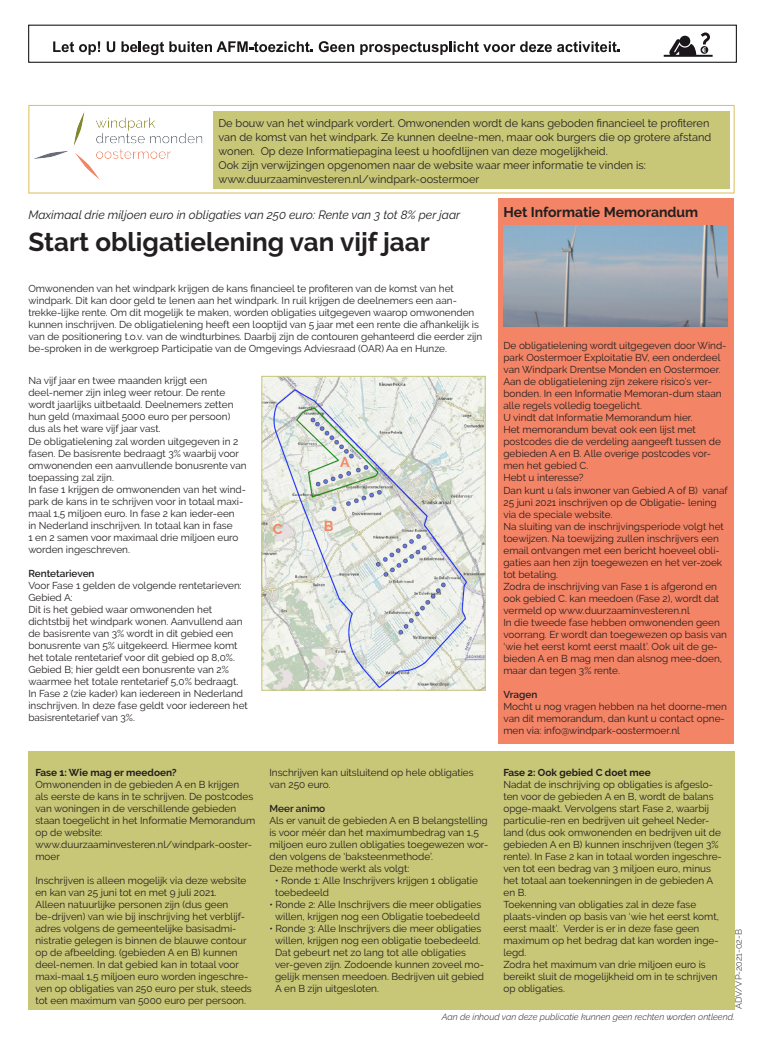
<style>
.page{position:relative;width:763px;height:1038px;background:#fff}
.page>*{position:absolute;margin:0;border:0;box-sizing:border-box;transform-origin:0 0}
.t1{font:700 26px "Raleway";color:#231f20}
.t2{font:700 14.3px "Raleway";color:#f58665}
.t3{font:700 14px "Raleway";color:#231f20}
.t4{font:italic 12px "Raleway";color:#231f20}
.t5{font:11px/14px "Raleway";color:#231f20}
.t6{font:10px/12px "Raleway";color:#231f20}
.t7{font:700 10px "Raleway";color:#231f20}
.t8{font:italic 300 9px "Raleway";color:#231f20}
.t9{font:300 9px "Raleway";color:#231f20}
.s1{font-weight:600}
</style>
<div class="page">
<img style="left:34px;top:111px;width:169px;height:68px">
<div style="left:28px;top:105px;width:706px;height:88px;border:1px solid #dcbf59"></div>
<div style="left:213px;top:111px;width:516px;height:77px;background:#c8c677"></div>
<div style="left:497px;top:198px;width:236px;height:546px;background:#f48466"></div>
<div style="left:28px;top:751px;width:706px;height:259px;background:#c8c677"></div>
<img style="left:503px;top:225px;width:224px;height:101px">
<img style="left:263px;top:378px;width:220px;height:310px">
<div style="left:261px;top:376px;width:224px;height:314px;border:1px solid #c8c677"></div>
<svg style="left:53px;top:41px;width:47px;height:14px"></svg>
<svg style="left:107px;top:41px;width:8px;height:11px"></svg>
<svg style="left:121px;top:41px;width:192px;height:14px"></svg>
<svg style="left:319px;top:41px;width:35px;height:11px"></svg>
<svg style="left:360px;top:41px;width:260px;height:14px"></svg>
<svg style="left:663px;top:32px;width:49px;height:25px"></svg>
<p class="t5" style="left:218px;top:116px;width:494px">De bouw van het windpark vordert. Omwonenden wordt de kans geboden financieel te profiteren van de komst van het windpark. Ze kunnen deelne-men, maar ook burgers die op grotere afstand wonen. Op deze Informatiepagina leest u hoofdlijnen van deze mogelijkheid.</p>
<p class="t5" style="left:218px;top:158px;width:429px">Ook zijn verwijzingen opgenomen naar de website waar meer informatie te vinden is: www.duurzaaminvesteren.nl/windpark-oostermoer</p>
<p class="t4" style="left:28px;top:207px;width:433px">Maximaal drie miljoen euro in obligaties van 250 euro: Rente van 3 tot 8% per jaar</p>
<p class="t1" style="left:28px;top:227px;width:403px">Start obligatielening van vijf jaar</p>
<p class="t6" style="left:28px;top:282px;width:455px">Omwonenden van het windpark krijgen de kans financieel te profiteren van de komst van het windpark. Dit kan door geld te lenen aan het windpark. In ruil krijgen de deelnemers een aan&shy;trekke-lijke rente. Om dit mogelijk te maken, worden obligaties uitgegeven waarop omwonenden kunnen inschrijven. De obligatielening heeft een looptijd van 5 jaar met een rente die afhankelijk is van de positionering t.o.v. van de windturbines. Daarbij zijn de contouren gehanteerd die eerder zijn be-sproken in de werkgroep Participatie van de Omgevings Adviesraad (OAR) Aa en Hunze.</p>
<p class="t6" style="left:28px;top:375px;width:220px">Na vijf jaar en twee maanden krijgt een deel-nemer zijn inleg weer retour. De rente wordt jaarlijks uitbetaald. Deelnemers zetten hun geld (maximaal 5000 euro per persoon) dus als het ware vijf jaar vast.<br>De obligatielening zal worden uitgegeven in 2 fasen. De basisrente bedraagt 3% waarbij voor omwonenden een aanvullende bonusrente van toepassing zal zijn.<br>In fase 1 krijgen de omwonenden van het wind&shy;park de kans in te schrijven voor in totaal maxi&shy;maal 1,5 miljoen euro. In fase 2 kan ieder-een<br>in Nederland inschrijven. In totaal kan in fase<br>1 en 2 samen voor maximaal drie miljoen euro worden ingeschreven.</p>
<p class="t6" style="left:28px;top:567px;width:216px"><span class="s1">Rentetarieven<br></span>Voor Fase 1 gelden de volgende rentetarieven:<br>Gebied A:<br>Dit is het gebied waar omwonenden het dichtstbij het windpark wonen. Aanvullend aan de basisrente van 3% wordt in dit gebied een bonusrente van 5% uitgekeerd. Hiermee komt het totale rentetarief voor dit gebied op 8,0%.<br>Gebied B; hier geldt een bonusrente van 2% waarmee het totale rentetarief 5,0% bedraagt.</p>
<p class="t6" style="left:28px;top:687px;width:221px">In Fase 2 (zie kader) kan iedereen in Nederland inschrijven. In deze fase geldt voor iedereen het basisrentetarief van 3%.</p>
<p class="t2" style="left:340px;top:454px;width:11px">A</p>
<p class="t2" style="left:273px;top:520px;width:11px">C</p>
<p class="t2" style="left:323px;top:517px;width:11px">B</p>
<p class="t7" style="left:35px;top:766px;width:143px">Fase 1: Wie mag er meedoen?</p>
<p class="t6" style="left:35px;top:778px;width:221px">Omwonenden in de gebieden A en B krijgen<br>als eerste de kans in te schrijven. De postcodes van woningen in de verschillende gebieden staan toegelicht in het Informatie Memorandum op de website: www.duurzaaminvesteren.nl/windpark-ooster&shy;moer</p>
<p class="t6" style="left:35px;top:874px;width:218px">Inschrijven is alleen mogelijk via deze website en kan van 25 juni tot en met 9 juli 2021.<br>Alleen natuurlijke personen zijn (dus geen be-drijven) van wie bij inschrijving het verblijf&shy;adres volgens de gemeentelijke basisadmi&shy;nistratie gelegen is binnen de blauwe contour op de afbeelding. (gebieden A en B) kunnen deel-nemen. In dat gebied kan in totaal voor maxi-maal 1,5 miljoen euro worden ingeschre&shy;ven op obligaties van 250 euro per stuk, steeds tot een maximum van 5000 euro per persoon.</p>
<p class="t6" style="left:269px;top:766px;width:206px">Inschrijven kan uitsluitend op hele obligaties van 250 euro.</p>
<p class="t6" style="left:269px;top:802px;width:220px"><span class="s1">Meer animo<br></span>Als er vanuit de gebieden A en B belangstelling is voor méér dan het maximumbedrag van 1,5 miljoen euro zullen obligaties toegewezen wor&shy;den volgens de ‘baksteenmethode’.</p>
<p class="t6" style="left:269px;top:862px;width:141px">Deze methode werkt als volgt:</p>
<p class="t6" style="left:275px;top:874px;width:204px">• Ronde 1: Alle Inschrijvers krijgen 1 obligatie toebedeeld</p>
<p class="t6" style="left:269px;top:898px;width:213px;text-align:center">• Ronde 2: Alle Inschrijvers die meer obligaties willen, krijgen nog een Obligatie toebedeeld</p>
<p class="t6" style="left:275px;top:922px;width:210px;text-indent:-6px">• Ronde 3: Alle Inschrijvers die meer obligaties willen, krijgen nog een obligatie toebedeeld.<br>Dat gebeurt net zo lang tot alle obligaties ver-geven zijn. Zodoende kunnen zoveel mo&shy;gelijk mensen meedoen. Bedrijven uit gebied A en B zijn uitgesloten.</p>
<p class="t3" style="left:503px;top:204px;width:196px">Het Informatie Memorandum</p>
<p class="t6" style="left:503px;top:340px;width:224px">De obligatielening wordt uitgegeven door Wind&shy;park Oostermoer Exploitatie BV, een onderdeel van Windpark Drentse Monden en Oostermoer.<br>Aan de obligatielening zijn zekere risico’s ver&shy;bonden. In een Informatie Memoran-dum staan alle regels volledig toegelicht.<br>U vindt dat Informatie Memorandum hier.</p>
<p class="t6" style="left:503px;top:424px;width:219px">Het memorandum bevat ook een lijst met postcodes die de verdeling aangeeft tussen de gebieden A en B. Alle overige postcodes vor&shy;men het gebied C.</p>
<p class="t6" style="left:503px;top:472px;width:226px">Hebt u interesse?<br>Dan kunt u (als inwoner van Gebied A of B) vanaf 25 juni 2021 inschrijven op de Obligatie- lening via de speciale website.<br>Na sluiting van de inschrijvingsperiode volgt het toewijzen. Na toewijzing zullen inschrijvers een email ontvangen met een bericht hoeveel obli&shy;gaties aan hen zijn toegewezen en het ver-zoek tot betaling.<br>Zodra de inschrijving van Fase 1 is afgerond en ook gebied C. kan meedoen (Fase 2), wordt dat vermeld op www.duurzaaminvesteren.nl<br>In die tweede fase hebben omwonenden geen voorrang. Er wordt dan toegewezen op basis van ‘wie het eerst komt eerst maalt’. Ook uit de ge&shy;bieden A en B mag men dan alsnog mee-doen, maar dan tegen 3% rente.</p>
<p class="t6" style="left:503px;top:688px;width:225px"><span class="s1">Vragen<br></span>Mocht u nog vragen hebben na het doorne-men van dit memorandum, dan kunt u contact opne&shy;men via: info@windpark-oostermoer.nl</p>
<p class="t7" style="left:503px;top:766px;width:149px">Fase 2: Ook gebied C doet mee</p>
<p class="t6" style="left:503px;top:778px;width:220px">Nadat de inschrijving op obligaties is afgeslo&shy;ten voor de gebieden A en B, wordt de balans opge-maakt. Vervolgens start Fase 2, waarbij particulie-ren en bedrijven uit geheel Neder&shy;land (dus ook omwonenden en bedrijven uit de gebieden A en B) kunnen inschrijven (tegen 3% rente). In Fase 2 kan in totaal worden ingeschre&shy;ven tot een bedrag van 3 miljoen euro, minus het totaal aan toekenningen in de gebieden A en B.<br>Toekenning van obligaties zal in deze fase plaats-vinden op basis van ‘wie het eerst komt, eerst maalt’. Verder is er in deze fase geen maximum op het bedrag dat kan worden inge&shy;legd.<br>Zodra het maximum van drie miljoen euro is bereikt sluit de mogelijkheid om in te schrijven op obligaties.</p>
<p class="t9" style="left:733px;top:1009px;width:81px;rotate:-90deg">ADV/VP-2021-02-B</p>
<p class="t8" style="left:442px;top:1011px;width:294px">Aan de inhoud van deze publicatie kunnen geen rechten worden ontleend.</p>
</div>
